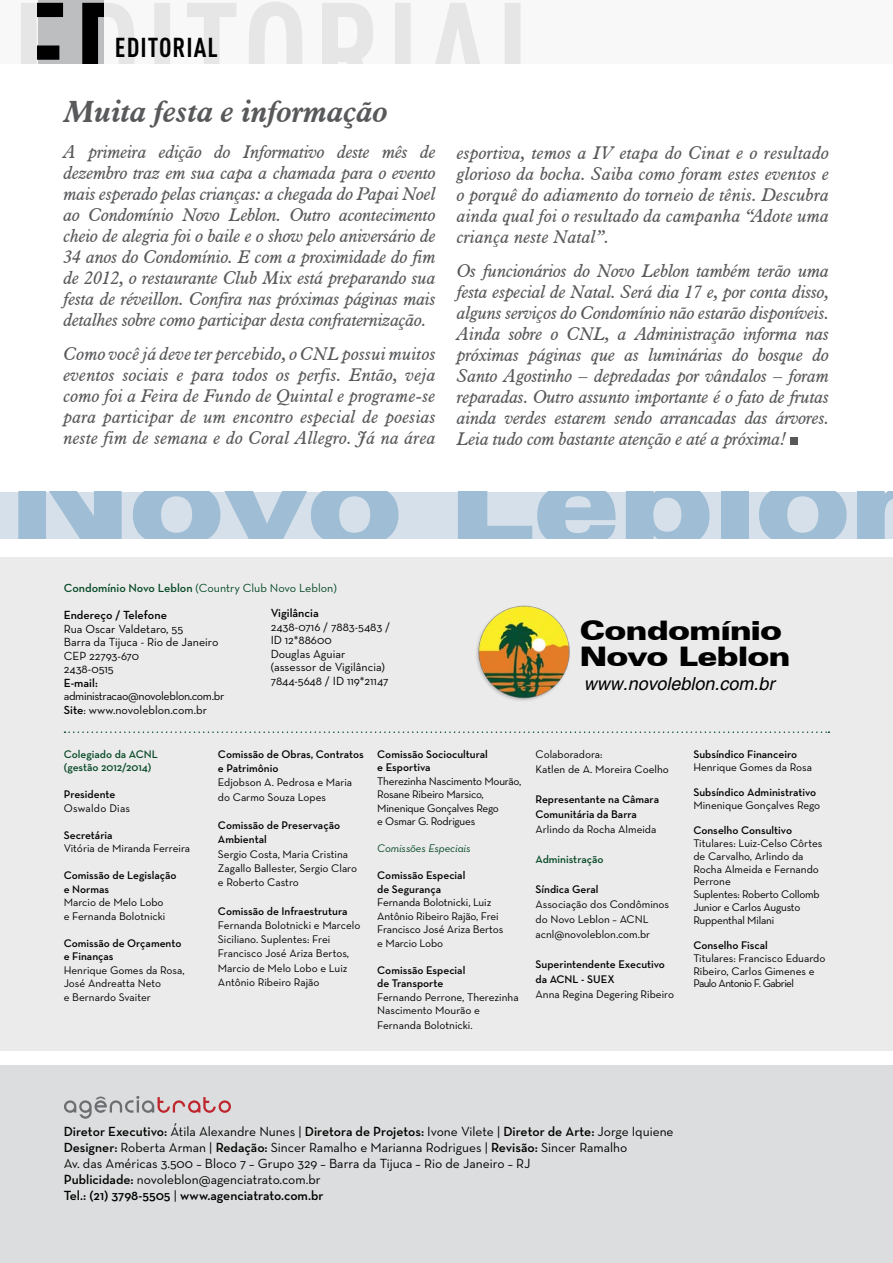
<style>
.page{position:relative;width:893px;height:1263px;background:#fff}
.page>*{position:absolute;margin:0;border:0;box-sizing:border-box;transform-origin:0 0}
.t1{font:900 expanded 119.55px "Zurich BT";color:#9fbdd4}
.t2{font:italic 700 30px "Aldine 721 BT";color:#58595b}
.t3{font:900 expanded 27px/25.3px "Zurich BT";color:#000}
.t4{font:700 condensed 27px "DIN Pro";letter-spacing:.04em;color:#000}
.t5{font:italic 18px/21px "Aldine 721 BT";color:#58595b;text-align:justify}
.t6{font:italic 18px "Helvetica";color:#000}
.t7{font:13.5px/16.2px "Neutra Text";color:#000}
.t8{font:12px/13.5px "Neutra Text";color:#000}
.t9{font:12px/13.5px "Neutra Text";letter-spacing:-.03em;color:#000}
.t10{font:12px "Neutra Text";color:#074a26}
.t11{font:600 12px "Neutra Text";color:#000}
.t12{font:11.25px/12.8px "Neutra Text";color:#000}
.t13{font:600 11.25px/13.5px "Neutra Text";color:#000}
.t14{font:11.25px/13.5px "Neutra Text";letter-spacing:-.02em;color:#000}
.t15{font:600 11.25px/13.5px "Neutra Text";color:#074a26}
.t16{font:italic 11.25px "Neutra Text";letter-spacing:-.01em;color:#074a26}
.t17{font:11.25px "Neutra Text";letter-spacing:.02em;color:#000}
.s1{font-weight:600}
</style>
<div class="page">
<div style="left:0;top:0;width:893px;height:64px;background:#f8f8f8"></div>
<div style="left:0;top:557px;width:893px;height:493px;background:#ebebec"></div>
<div style="left:0;top:1066px;width:893px;height:197px;background:#dcddde"></div>
<svg style="left:65px;top:731px;width:764px;height:2px"></svg>
<svg style="left:64px;top:1096px;width:167px;height:23px"></svg>
<img style="left:476px;top:605px;width:94px;height:96px">
<div style="left:38px;top:0;width:66px;height:64px;background:#bcbec0"></div>
<svg style="left:21px;top:2px;width:499px;height:62px"></svg>
<div style="left:0;top:492px;width:893px;height:46px;background:#d5e0ea"></div>
<div style="left:791px;top:437px;width:7px;height:8px;background:#58595b"></div>
<h3 class="t4" style="left:115px;top:31px;width:104px">EDITORIAL</h3>
<h2 class="t2" style="left:65px;top:93px;width:325px">Muita festa e informação</h2>
<p class="t5" style="left:64px;top:141px;width:374px">A primeira edição do Informativo deste mês de dezembro traz em sua capa a chamada para o evento mais esperado pelas crianças: a chegada do Papai Noel ao Condomínio Novo Leblon. Outro acontecimento cheio de alegria foi o baile e o show pelo aniversário de 34 anos do Condomínio. E com a proximidade do fim de 2012, o restaurante Club Mix está preparando sua festa de réveillon. Confira nas próximas páginas mais detalhes sobre como participar desta confraternização.</p>
<p class="t5" style="left:64px;top:343px;width:374px">Como você já deve ter percebido, o CNL possui muitos eventos sociais e para todos os perfis. Então, veja como foi a Feira de Fundo de Quintal e programe-se para participar de um encontro especial de poesias neste fim de semana e do Coral Allegro. Já na área</p>
<p class="t5" style="left:457px;top:142px;width:374px">esportiva, temos a IV etapa do Cinat e o resultado glorioso da bocha. Saiba como foram estes eventos e o porquê do adiamento do torneio de tênis. Descubra ainda qual foi o resultado da campanha “Adote uma criança neste Natal”.</p>
<p class="t5" style="left:457px;top:260px;width:374px">Os funcionários do Novo Leblon também terão uma festa especial de Natal. Será dia 17 e, por conta disso, alguns serviços do Condomínio não estarão disponíveis.<br>Ainda sobre o CNL, a Administração informa nas próximas páginas que as luminárias do bosque do Santo Agostinho – depredadas por vândalos – foram reparadas. Outro assunto importante é o fato de frutas ainda verdes estarem sendo arrancadas das árvores.<br>Leia tudo com bastante atenção e até a próxima!</p>
<h1 class="t1" style="left:11px;top:431px;width:841px">Novo Leblo</h1>
<p class="t10" style="left:64px;top:581px;width:274px"><span class="s1">Condomínio Novo Leblon</span> (Country Club Novo Leblon)</p>
<p class="t11" style="left:64px;top:608px;width:105px">Endereço / Telefone</p>
<p class="t8" style="left:64px;top:621px;width:156px">Rua Oscar Valdetaro, 55<br>Barra da Tijuca - Rio de Janeiro<br>CEP 22793-670<br>2438-0515</p>
<p class="t11" style="left:64px;top:675px;width:36px">E-mail:</p>
<p class="t9" style="left:64px;top:689px;width:162px">administracao@novoleblon.com.br<br><span class="s1">Site</span>: www.novoleblon.com.br</p>
<p class="t15" style="left:64px;top:747px;width:96px">Colegiado da ACNL (gestão 2012/2014)</p>
<p class="t13" style="left:64px;top:788px;width:53px">Presidente</p>
<p class="t17" style="left:64px;top:801px;width:68px">Oswaldo Dias</p>
<p class="t13" style="left:64px;top:828px;width:50px">Secretária</p>
<p class="t12" style="left:64px;top:842px;width:128px">Vitória de Miranda Ferreira</p>
<p class="t13" style="left:64px;top:869px;width:114px">Comissão de Legislação e Normas</p>
<p class="t12" style="left:64px;top:896px;width:103px;line-height:13.5px">Marcio de Melo Lobo e Fernanda Bolotnicki</p>
<p class="t13" style="left:64px;top:936px;width:119px">Comissão de Orçamento e Finanças</p>
<p class="t12" style="left:64px;top:963px;width:122px;line-height:13.5px">Henrique Gomes da Rosa,<br>José Andreatta Neto<br>e Bernardo Svaiter</p>
<p class="t11" style="left:271px;top:606px;width:50px">Vigilância</p>
<p class="t8" style="left:271px;top:620px;width:121px">2438-0716 / 7883-5483 /<br>ID 12*88600<br>Douglas Aguiar (assessor de Vigilância)<br>7844-5648 / ID 119*21147</p>
<h3 class="t3" style="left:580px;top:618px;width:211px">Condomínio<br>Novo Leblon</h3>
<p class="t6" style="left:584px;top:673px;width:192px">www.novoleblon.com.br</p>
<p class="t13" style="left:218px;top:747px;width:147px;line-height:14.2px">Comissão de Obras, Contratos e Patrimônio</p>
<p class="t12" style="left:218px;top:775px;width:136px;line-height:14.2px">Edjobson A. Pedrosa e Maria do Carmo Souza Lopes</p>
<p class="t13" style="left:218px;top:818px;width:124px;line-height:14.2px">Comissão de Preservação<br>Ambiental</p>
<p class="t12" style="left:218px;top:846px;width:141px;line-height:14.2px">Sergio Costa, Maria Cristina<br>Zagallo Ballester, Sergio Claro e Roberto Castro</p>
<p class="t13" style="left:218px;top:904px;width:131px">Comissão de Infraestrutura</p>
<p class="t12" style="left:218px;top:918px;width:144px;line-height:14.2px">Fernanda Bolotnicki e Marcelo<br>Siciliano. Suplentes: Frei<br>Francisco José Ariza Bertos,<br>Marcio de Melo Lobo e Luiz<br>Antônio Ribeiro Rajão</p>
<p class="t13" style="left:693px;top:747px;width:105px">Subsíndico Financeiro</p>
<p class="t12" style="left:693px;top:760px;width:120px">Henrique Gomes da Rosa</p>
<p class="t13" style="left:693px;top:785px;width:124px">Subsíndico Administrativo</p>
<p class="t12" style="left:693px;top:798px;width:128px">Minenique Gonçalves Rego</p>
<p class="t13" style="left:693px;top:824px;width:100px">Conselho Consultivo</p>
<p class="t12" style="left:693px;top:837px;width:131px">Titulares: Luiz-Celso Côrtes de Carvalho, Arlindo da<br>Rocha Almeida e Fernando<br>Perrone<br>Suplentes: Roberto Collomb<br>Junior e Carlos Augusto<br>Ruppenthal Milani</p>
<p class="t13" style="left:693px;top:938px;width:76px">Conselho Fiscal</p>
<p class="t12" style="left:693px;top:951px;width:134px">Titulares: Francisco Eduardo<br>Ribeiro, Carlos Gimenes e<br>Paulo Antonio F. Gabriel</p>
<p class="t13" style="left:377px;top:747px;width:112px">Comissão Sociocultural e Esportiva</p>
<p class="t14" style="left:377px;top:774px;width:146px">Therezinha Nascimento Mourão,<br>Rosane Ribeiro Marsico,<br>Minenique Gonçalves Rego<br>e Osmar G. Rodrigues</p>
<p class="t16" style="left:377px;top:842px;width:95px">Comissões Especiais</p>
<p class="t13" style="left:377px;top:869px;width:90px">Comissão Especial de Segurança</p>
<p class="t12" style="left:377px;top:896px;width:128px;line-height:13.5px">Fernanda Bolotnicki, Luiz<br>Antônio Ribeiro Rajão, Frei<br>Francisco José Ariza Bertos e Marcio Lobo</p>
<p class="t13" style="left:377px;top:963px;width:90px">Comissão Especial de Transporte</p>
<p class="t12" style="left:377px;top:990px;width:143px;line-height:13.5px">Fernando Perrone, Therezinha<br>Nascimento Mourão e</p>
<p class="t12" style="left:377px;top:1019px;width:97px">Fernanda Bolotnicki.</p>
<p class="t12" style="left:536px;top:746px;width:135px;line-height:15px">Colaboradora:<br>Katlen de A. Moreira Coelho</p>
<p class="t13" style="left:536px;top:791px;width:125px;line-height:15px">Representante na Câmara<br>Comunitária da Barra</p>
<p class="t12" style="left:536px;top:822px;width:122px">Arlindo da Rocha Almeida</p>
<p class="t15" style="left:536px;top:852px;width:69px">Administração</p>
<p class="t13" style="left:536px;top:882px;width:64px">Síndica Geral</p>
<p class="t12" style="left:536px;top:896px;width:135px;line-height:15px">Associação dos Condôminos do Novo Leblon – ACNL acnl@novoleblon.com.br</p>
<p class="t13" style="left:536px;top:956px;width:131px;line-height:15px">Superintendente Executivo da ACNL - SUEX</p>
<p class="t12" style="left:536px;top:987px;width:140px">Anna Regina Degering Ribeiro</p>
<p class="t7" style="left:64px;top:1122px;width:611px"><span class="s1">Diretor Executivo:</span> Átila Alexandre Nunes | <span class="s1">Diretora de Projetos:</span> Ivone Vilete | <span class="s1">Diretor de Arte:</span> Jorge Iquiene <span class="s1">Designer:</span> Roberta Arman | <span class="s1">Redação:</span> Sincer Ramalho e Marianna Rodrigues | <span class="s1">Revisão:</span> Sincer Ramalho<br>Av. das Américas 3.500 – Bloco 7 – Grupo 329 – Barra da Tijuca – Rio de Janeiro – RJ<br><span class="s1">Publicidade:</span> novoleblon@agenciatrato.com.br<br><span class="s1">Tel.: (21) 3798-5505</span> | <span class="s1">www.agenciatrato.com.br</span></p>
</div>
